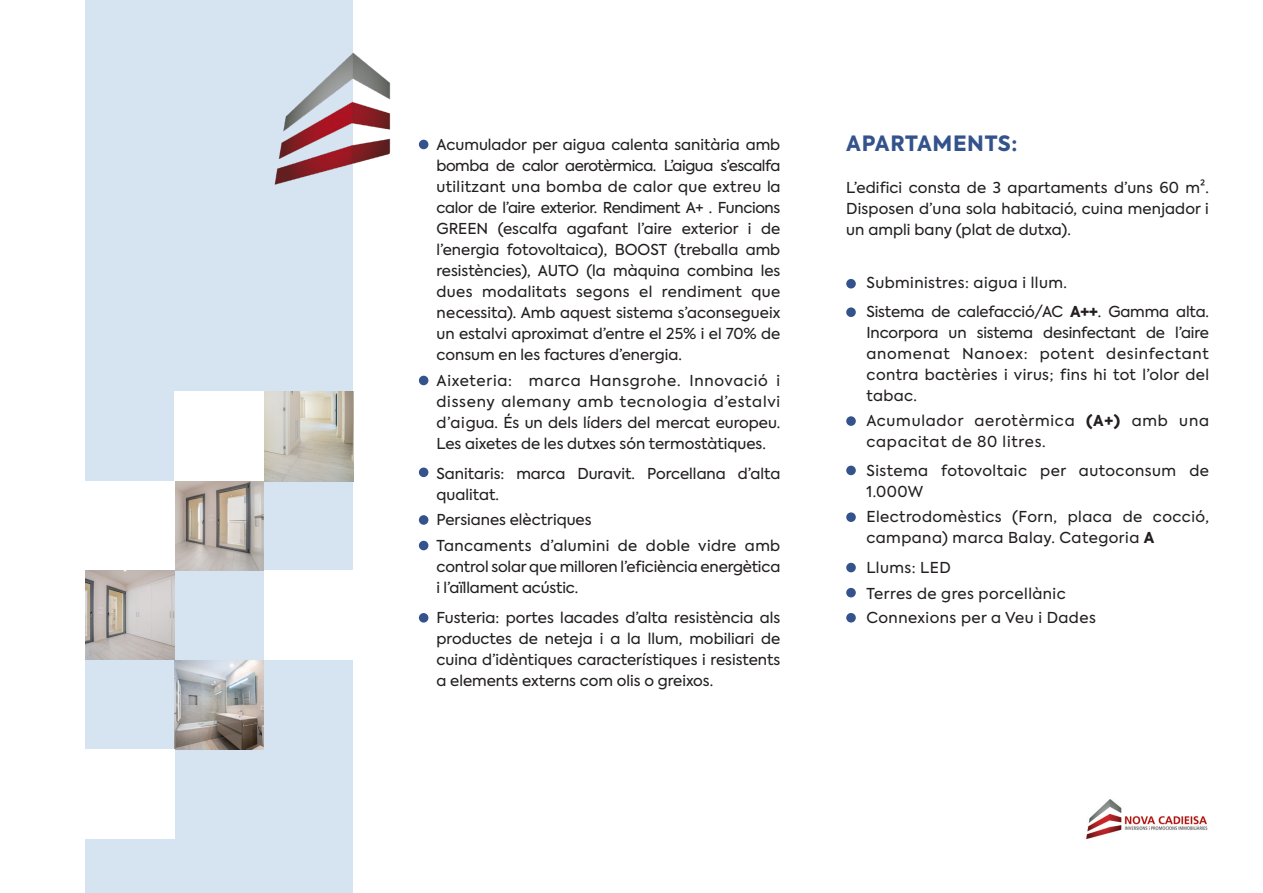
<style>
.page{position:relative;width:1263px;height:893px;background:#fff}
.page>*{position:absolute;margin:0;border:0;box-sizing:border-box;transform-origin:0 0}
.t1{font:800 21px "Axiforma";letter-spacing:.03em;color:#34538c}
.t2{font:15px/21px "Axiforma";letter-spacing:.005em;color:#231f20;text-align:justify}
.t3{font:15px/21px "Axiforma";letter-spacing:.03em;color:#231f20}
.t4{font:15px/21px "Axiforma";letter-spacing:.05em;color:#231f20}
.s1{font-weight:800}
</style>
<div class="page">
<div style="left:85px;top:0;width:268px;height:893px;background:#d6e3f1"></div>
<img style="left:1086px;top:799px;width:122px;height:41px">
<div style="left:419px;top:140px;width:9px;height:9px;background:#34538c;border-radius:50%"></div>
<div style="left:419px;top:376px;width:9px;height:9px;background:#34538c;border-radius:50%"></div>
<div style="left:419px;top:468px;width:9px;height:9px;background:#34538c;border-radius:50%"></div>
<div style="left:419px;top:541px;width:9px;height:9px;background:#34538c;border-radius:50%"></div>
<div style="left:419px;top:613px;width:9px;height:10px;background:#34538c;border-radius:50%"></div>
<div style="left:419px;top:515px;width:9px;height:10px;background:#34538c;border-radius:50%"></div>
<div style="left:846px;top:307px;width:10px;height:10px;background:#34538c;border-radius:50%"></div>
<div style="left:846px;top:416px;width:10px;height:10px;background:#34538c;border-radius:50%"></div>
<div style="left:846px;top:512px;width:10px;height:10px;background:#34538c;border-radius:50%"></div>
<div style="left:846px;top:563px;width:10px;height:9px;background:#34538c;border-radius:50%"></div>
<div style="left:846px;top:279px;width:10px;height:9px;background:#34538c;border-radius:50%"></div>
<div style="left:846px;top:466px;width:10px;height:9px;background:#34538c;border-radius:50%"></div>
<div style="left:846px;top:588px;width:10px;height:9px;background:#34538c;border-radius:50%"></div>
<div style="left:846px;top:613px;width:10px;height:9px;background:#34538c;border-radius:50%"></div>
<img style="left:264px;top:392px;width:89px;height:89px">
<img style="left:174px;top:481px;width:90px;height:89px">
<img style="left:85px;top:570px;width:89px;height:90px">
<img style="left:174px;top:660px;width:90px;height:90px">
<div style="left:264px;top:570px;width:89px;height:90px;background:#fff"></div>
<div style="left:85px;top:481px;width:89px;height:89px;background:#fff"></div>
<div style="left:174px;top:392px;width:90px;height:89px;background:#fff"></div>
<div style="left:85px;top:749px;width:89px;height:90px;background:#fff"></div>
<img style="left:274px;top:52px;width:117px;height:133px">
<p class="t2" style="left:436px;top:135px;width:345px">Acumulador per aigua calenta sanitària amb bomba de calor aerotèrmica. L’aigua s’escalfa utilitzant una bomba de calor que extreu la calor de l’aire exterior. Rendiment A+ . Funcions GREEN (escalfa agafant l’aire exterior i de l’energia fotovoltaica), BOOST (treballa amb resistències), AUTO (la màquina combina les dues modalitats segons el rendiment que necessita). Amb aquest sistema s’aconsegueix un estalvi aproximat d’entre el 25% i el 70% de consum en les factures d’energia.</p>
<p class="t2" style="left:436px;top:370px;width:345px">Aixeteria: marca Hansgrohe. Innovació i disseny alemany amb tecnologia d’estalvi d’aigua. És un dels líders del mercat europeu.<br>Les aixetes de les dutxes són termostàtiques.</p>
<p class="t2" style="left:436px;top:463px;width:345px">Sanitaris: marca Duravit. Porcellana d’alta qualitat.</p>
<p class="t2" style="left:436px;top:510px;width:157px">Persianes elèctriques</p>
<p class="t2" style="left:436px;top:535px;width:345px">Tancaments d’alumini de doble vidre amb control solar que milloren l’eficiència energètica i l’aïllament acústic.</p>
<p class="t2" style="left:436px;top:607px;width:345px">Fusteria: portes lacades d’alta resistència als productes de neteja i a la llum, mobiliari de cuina d’idèntiques característiques i resistents a elements externs com olis o greixos.</p>
<p class="t1" style="left:846px;top:128px;width:173px">APARTAMENTS:</p>
<p class="t2" style="left:846px;top:177px;width:364px">L’edifici consta de 3 apartaments d’uns 60 m².<br>Disposen d’una sola habitació, cuina menjador i un ampli bany (plat de dutxa).</p>
<p class="t3" style="left:866px;top:272px;width:202px">Subministres: aigua i llum.</p>
<p class="t2" style="left:866px;top:301px;width:344px">Sistema de calefacció/AC <span class="s1">A++</span>. Gamma alta.<br>Incorpora un sistema desinfectant de l’aire anomenat Nanoex: potent desinfectant contra bactèries i virus; fins hi tot l’olor del tabac.</p>
<p class="t4" style="left:866px;top:410px;width:344px">Acumulador aerotèrmica <span class="s1">(A+)</span> amb una capacitat de 80 litres.</p>
<p class="t3" style="left:866px;top:460px;width:344px">Sistema fotovoltaic per autoconsum de<br>1.000W</p>
<p class="t3" style="left:866px;top:506px;width:344px">Electrodomèstics (Forn, placa de cocció, campana) marca Balay. Categoria <span class="s1">A</span></p>
<p class="t3" style="left:866px;top:557px;width:86px">Llums: LED</p>
<p class="t3" style="left:866px;top:583px;width:201px">Terres de gres porcellànic</p>
<p class="t3" style="left:866px;top:607px;width:231px">Connexions per a Veu i Dades</p>
</div>
